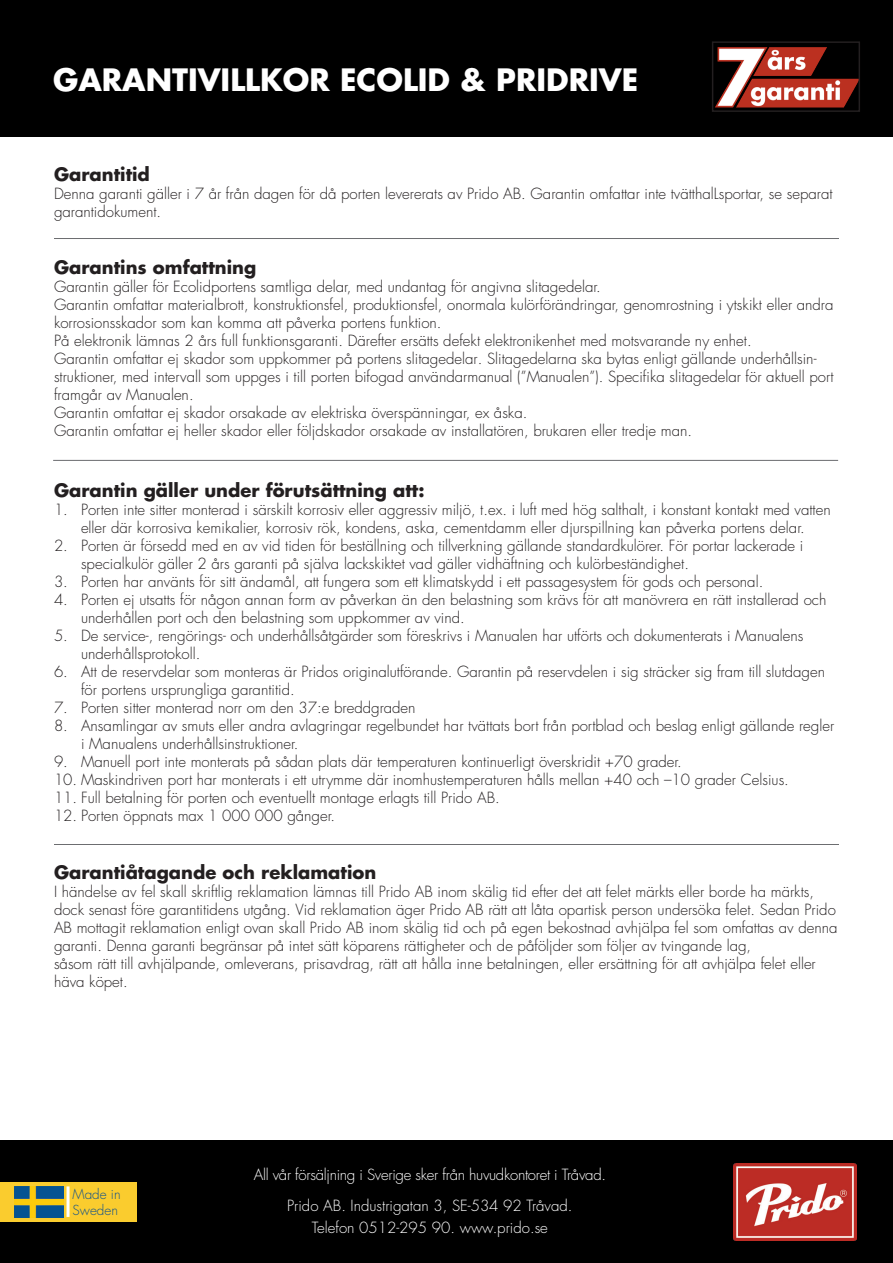
<style>
.page{position:relative;width:893px;height:1263px;background:#fff}
.page>*{position:absolute;margin:0;border:0;box-sizing:border-box;transform-origin:0 0}
.t1{font:700 30px "Futura Std";color:#fff}
.t2{font:700 18px "Futura Std";color:#231f20}
.t3{font:300 15px/18px "Futura Std";color:#231f20}
.t4{font:300 15px "Futura Std";color:#fff}
.t5{font:300 15px "Futura Std";letter-spacing:-.02em;color:#fff}
.t6{font:300 13.5px "Futura Std";color:#10518d}
</style>
<div class="page">
<div style="left:0;top:0;width:893px;height:136px;background:#000"></div>
<img style="left:715px;top:47px;width:142px;height:61px">
<div style="left:712px;top:41px;width:148px;height:71px;border:2px solid #231f20"></div>
<hr style="left:54px;top:844px;width:785px;height:1px;background:#6c6d70">
<hr style="left:53px;top:460px;width:785px;height:1px;background:#6c6d70">
<hr style="left:54px;top:238px;width:785px;height:1px;background:#6c6d70">
<div style="left:0;top:1141px;width:893px;height:122px;background:#000"></div>
<svg style="left:0;top:1182px;width:136px;height:40px;background:#c6b240"></svg>
<hr style="left:67px;top:1186px;width:3px;height:31px;background:#fff">
<p class="t1" style="left:53px;top:60px;width:586px">GARANTIVILLKOR ECOLID &amp; PRIDRIVE</p>
<p class="t2" style="left:54px;top:162px;width:97px">Garantitid</p>
<p class="t3" style="left:54px;top:185px;width:780px">Denna garanti gäller i 7 år från dagen för då porten levererats av Prido AB. Garantin omfattar inte tvätthalLsportar, se separat garantidokument.</p>
<p class="t2" style="left:54px;top:255px;width:204px">Garantins omfattning</p>
<p class="t3" style="left:54px;top:278px;width:548px">Garantin gäller för Ecolidportens samtliga delar, med undantag för angivna slitagedelar.</p>
<p class="t3" style="left:54px;top:296px;width:781px">Garantin omfattar materialbrott, konstruktionsfel, produktionsfel, onormala kulörförändringar, genomrostning i ytskikt eller andra korrosionsskador som kan komma att påverka portens funktion.</p>
<p class="t3" style="left:54px;top:332px;width:699px">På elektronik lämnas 2 års full funktionsgaranti. Därefter ersätts defekt elektronikenhet med motsvarande ny enhet.</p>
<p class="t3" style="left:54px;top:350px;width:781px">Garantin omfattar ej skador som uppkommer på portens slitagedelar. Slitagedelarna ska bytas enligt gällande underhållsin&shy;struktioner, med intervall som uppges i till porten bifogad användarmanual (”Manualen”). Specifika slitagedelar för aktuell port framgår av Manualen.</p>
<p class="t3" style="left:54px;top:404px;width:475px">Garantin omfattar ej skador orsakade av elektriska överspänningar, ex åska.</p>
<p class="t3" style="left:54px;top:422px;width:640px">Garantin omfattar ej heller skador eller följdskador orsakade av installatören, brukaren eller tredje man.</p>
<p class="t2" style="left:54px;top:478px;width:372px">Garantin gäller under förutsättning att:</p>
<p class="t3" style="left:54px;top:501px;width:778px;text-align:center">1. Porten inte sitter monterad i särskilt korrosiv eller aggressiv miljö, t.ex. i luft med hög salthalt, i konstant kontakt med vatten eller där korrosiva kemikalier, korrosiv rök, kondens, aska, cementdamm eller djurspillning kan påverka portens delar.</p>
<p class="t3" style="left:81px;top:537px;width:724px;text-indent:-27px">2. Porten är försedd med en av vid tiden för beställning och tillverkning gällande standardkulörer. För portar lackerade i specialkulör gäller 2 års garanti på själva lackskiktet vad gäller vidhäftning och kulörbeständighet.</p>
<p class="t3" style="left:54px;top:573px;width:711px">3. Porten har använts för sitt ändamål, att fungera som ett klimatskydd i ett passagesystem för gods och personal.</p>
<p class="t3" style="left:81px;top:591px;width:747px;text-indent:-27px">4. Porten ej utsatts för någon annan form av påverkan än den belastning som krävs för att manövrera en rätt installerad och underhållen port och den belastning som uppkommer av vind.</p>
<p class="t3" style="left:81px;top:627px;width:724px;text-indent:-27px">5. De service-, rengörings- och underhållsåtgärder som föreskrivs i Manualen har utförts och dokumenterats i Manualens underhållsprotokoll.</p>
<p class="t3" style="left:81px;top:663px;width:746px;text-indent:-27px">6. Att de reservdelar som monteras är Pridos originalutförande. Garantin på reservdelen i sig sträcker sig fram till slutdagen för portens ursprungliga garantitid.</p>
<p class="t3" style="left:54px;top:699px;width:363px">7. Porten sitter monterad norr om den 37:e breddgraden</p>
<p class="t3" style="left:81px;top:717px;width:755px;text-indent:-27px">8. Ansamlingar av smuts eller andra avlagringar regelbundet har tvättats bort från portblad och beslag enligt gällande regler i Manualens underhållsinstruktioner.</p>
<p class="t3" style="left:54px;top:753px;width:629px">9. Manuell port inte monterats på sådan plats där temperaturen kontinuerligt överskridit +70 grader.</p>
<p class="t3" style="left:54px;top:771px;width:736px">10. Maskindriven port har monterats i ett utrymme där inomhustemperaturen hålls mellan +40 och –10 grader Celsius.</p>
<p class="t3" style="left:54px;top:789px;width:447px">11. Full betalning för porten och eventuellt montage erlagts till Prido AB.</p>
<p class="t3" style="left:54px;top:807px;width:283px">12. Porten öppnats max 1 000 000 gånger.</p>
<p class="t2" style="left:54px;top:860px;width:324px">Garantiåtagande och reklamation</p>
<p class="t3" style="left:54px;top:882px;width:785px">I händelse av fel skall skriftlig reklamation lämnas till Prido AB inom skälig tid efter det att felet märkts eller borde ha märkts, dock senast före garantitidens utgång. Vid reklamation äger Prido AB rätt att låta opartisk person undersöka felet. Sedan Prido AB mottagit reklamation enligt ovan skall Prido AB inom skälig tid och på egen bekostnad avhjälpa fel som omfattas av denna garanti. Denna garanti begränsar på intet sätt köparens rättigheter och de påföljder som följer av tvingande lag,</p>
<p class="t3" style="left:54px;top:954px;width:763px">såsom rätt till avhjälpande, omleverans, prisavdrag, rätt att hålla inne betalningen, eller ersättning för att avhjälpa felet eller häva köpet.</p>
<p class="t6" style="left:73px;top:1185px;width:50px">Made in</p>
<p class="t6" style="left:73px;top:1201px;width:47px">Sweden</p>
<p class="t5" style="left:254px;top:1165px;width:354px">All vår försäljning i Sverige sker från huvudkontoret i Tråvad.</p>
<p class="t4" style="left:287px;top:1196px;width:287px">Prido AB. Industrigatan 3, SE-534 92 Tråvad.</p>
<p class="t4" style="left:312px;top:1219px;width:238px">Telefon 0512-295 90. www.prido.se</p>
</div>
